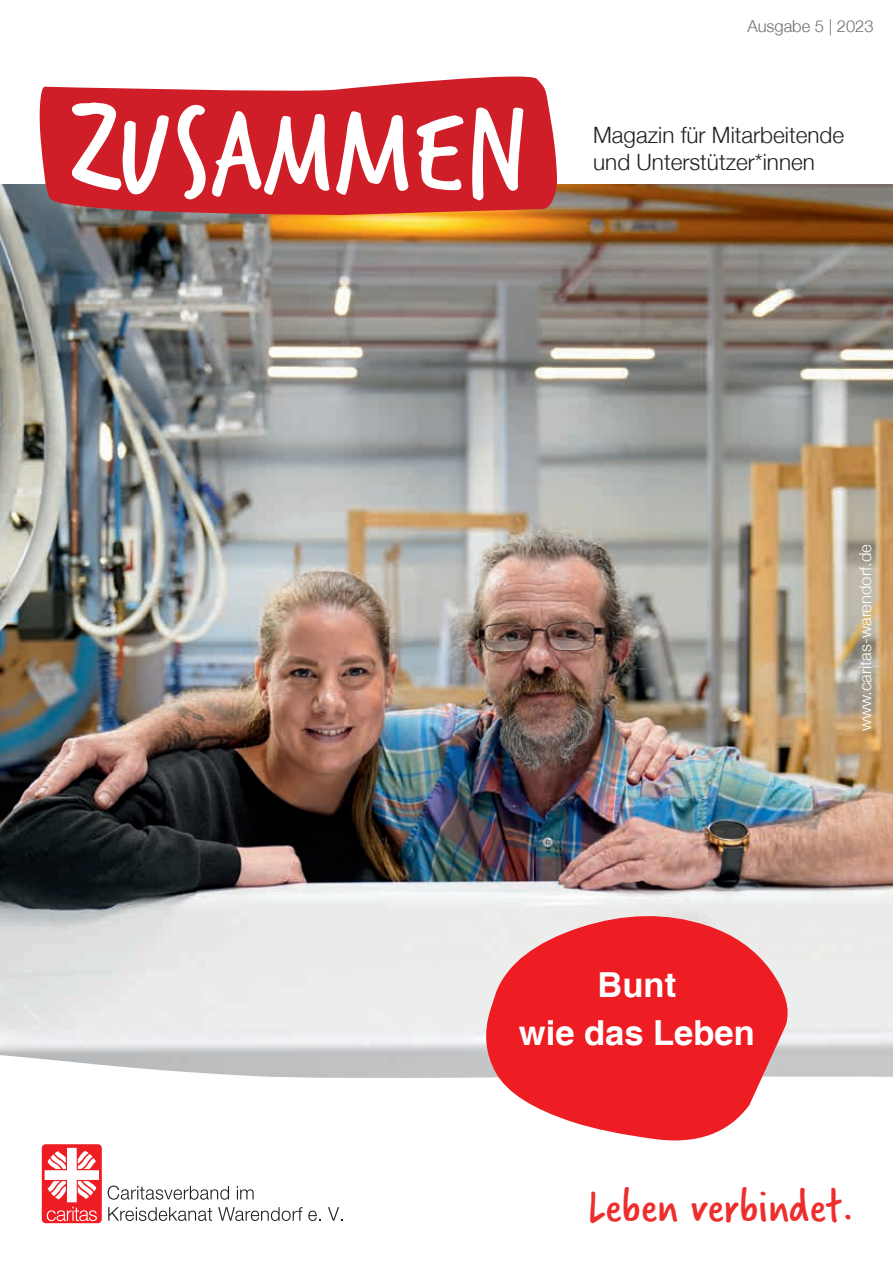
<style>
.page{position:relative;width:893px;height:1263px;background:#fff}
.page>*{position:absolute;margin:0;border:0;box-sizing:border-box;transform-origin:0 0}
.t1{font:49.5px "Verveine";color:#ee2d2d}
.t2{font:700 34.5px/48px "Helvetica";color:#fff;text-align:center}
.t3{font:300 22.5px/27px "Helvetica Neue";color:#231f20}
.t4{font:300 16.5px "Helvetica Neue";color:#fff}
.t5{font:300 16.5px "Helvetica Neue";color:#6c6d70}
</style>
<div class="page">
<img style="left:0;top:185px;width:893px;height:868px">
<svg style="left:0;top:1053px;width:893px;height:171px"></svg>
<svg style="left:483px;top:912px;width:308px;height:233px;fill:#ee1d23"></svg>
<svg style="left:42px;top:1144px;width:60px;height:79px"></svg>
<svg style="left:108px;top:1185px;width:121px;height:15px"></svg>
<svg style="left:237px;top:1186px;width:17px;height:13px"></svg>
<svg style="left:108px;top:1207px;width:104px;height:14px"></svg>
<svg style="left:218px;top:1207px;width:103px;height:14px"></svg>
<svg style="left:328px;top:1207px;width:15px;height:14px"></svg>
<svg style="left:39px;top:76px;width:518px;height:139px;fill:#d01e29"></svg>
<svg style="left:72px;top:102px;width:451px;height:98px"></svg>
<p class="t5" style="left:747px;top:16px;width:128px">Ausgabe 5 | 2023</p>
<p class="t3" style="left:593px;top:121px;width:252px">Magazin für Mitarbeitende und Unterstützer*innen</p>
<p class="t4" style="left:855px;top:731px;width:189px;rotate:-90deg">www.caritas-warendorf.de</p>
<h2 class="t2" style="left:519px;top:962px;width:237px">Bunt<br>wie das Leben</h2>
<h1 class="t1" style="left:588px;top:1173px;width:269px">Leben verbindet.</h1>
</div>
